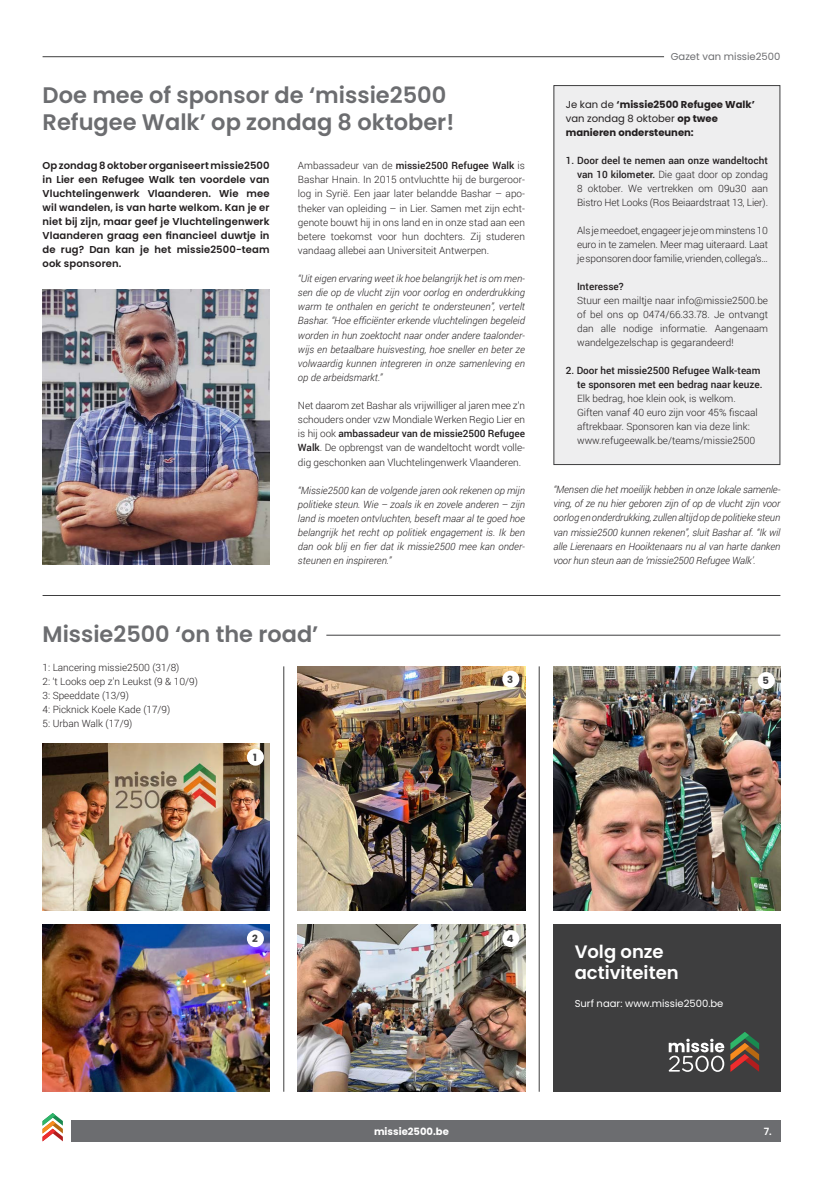
<style>
.page{position:relative;width:823px;height:1191px;background:#fff}
.page>*{position:absolute;margin:0;border:0;box-sizing:border-box;transform-origin:0 0}
.t1{font:600 22.5px/27px "Poppins";color:#6c6d70}
.t2{font:600 22.4px "Poppins";color:#6c6d70}
.t3{font:600 18px/21.6px "Poppins";color:#fff}
.t4{font:300 10px/14px "Roboto";color:#231f20;text-align:justify}
.t5{font:italic 300 10px/14.1px "Roboto";color:#231f20;text-align:justify}
.t6{font:600 10px/14px "Poppins";letter-spacing:.01em;color:#231f20;text-align:justify}
.t7{font:700 10px/14px "Poppins";color:#231f20}
.t8{font:10px "Poppins";color:#fff}
.t9{font:10px "Poppins";color:#6c6d70}
.t10{font:700 10px "Poppins";color:#fff}
.t11{font:500 10px "Roboto";color:#231f20}
.t12{font:700 10px "Poppins";color:#3e3e3f}
.t13{font:600 10px "Poppins";color:#fff}
.s1{font-weight:400}
.s2{font-weight:500}
</style>
<div class="page">
<hr style="left:43px;top:595px;width:737px;height:1px;background:#3e3e3f">
<div style="left:553px;top:86px;width:226px;height:378px;background:#eeeeef"></div>
<div style="left:553px;top:85px;width:227px;height:380px;border:1px solid #3e3e3f"></div>
<img style="left:43px;top:289px;width:226px;height:275px">
<hr style="left:538px;top:666px;width:1px;height:425px;background:#3e3e3f">
<hr style="left:283px;top:666px;width:1px;height:425px;background:#3e3e3f">
<img style="left:553px;top:666px;width:227px;height:244px">
<img style="left:298px;top:924px;width:226px;height:167px">
<img style="left:43px;top:743px;width:226px;height:167px">
<img style="left:298px;top:666px;width:226px;height:244px">
<img style="left:43px;top:924px;width:226px;height:167px">
<div style="left:553px;top:924px;width:227px;height:167px;background:#3e3e3f"></div>
<svg style="left:668px;top:1038px;width:55px;height:33px"></svg>
<svg style="left:730px;top:1032px;width:28px;height:39px"></svg>
<hr style="left:326px;top:635px;width:454px;height:1px;background:#3e3e3f">
<div style="left:247px;top:748px;width:17px;height:17px;background:#fff;border-radius:50%"></div>
<div style="left:247px;top:930px;width:17px;height:17px;background:#fff;border-radius:50%"></div>
<div style="left:502px;top:670px;width:17px;height:17px;background:#fff;border-radius:50%"></div>
<div style="left:502px;top:930px;width:17px;height:17px;background:#fff;border-radius:50%"></div>
<div style="left:757px;top:672px;width:17px;height:17px;background:#fff;border-radius:50%"></div>
<div style="left:71px;top:1120px;width:709px;height:21px;background:#6c6d70"></div>
<svg style="left:43px;top:1113px;width:20px;height:28px"></svg>
<hr style="left:43px;top:56px;width:620px;height:1px;background:#3e3e3f">
<p class="t9" style="left:670px;top:51px;width:111px">Gazet van missie2500</p>
<p class="t1" style="left:43px;top:82px;width:413px">Doe mee of sponsor de ‘missie2500<br>Refugee Walk’ op zondag 8 oktober!</p>
<p class="t7" style="left:565px;top:97px;width:190px"><span class="s1">Je kan de</span> ‘missie2500 Refugee Walk’</p>
<p class="t7" style="left:565px;top:111px;width:153px"><span class="s1">van zondag 8 oktober</span> op twee manieren ondersteunen:</p>
<p class="t4" style="left:576px;top:153px;width:192px;text-indent:-11px"><span class="s2">1. Door deel te nemen aan onze wandeltocht van 10 kilometer.</span> Die gaat door op zondag 8 oktober. We vertrekken om 09u30 aan Bistro Het Looks (Ros Beiaardstraat 13, Lier).</p>
<p class="t4" style="left:576px;top:223px;width:192px">Als je meedoet, engageer je je om minstens 10 euro in te zamelen. Meer mag uiteraard. Laat je sponsoren door familie, vrienden, collega’s…</p>
<p class="t11" style="left:576px;top:279px;width:48px">Interesse?</p>
<p class="t4" style="left:576px;top:293px;width:192px">Stuur een mailtje naar info@missie2500.be of bel ons op 0474/66.33.78. Je ontvangt dan alle nodige informatie. Aangenaam wandelgezelschap is gegarandeerd!</p>
<p class="t4" style="left:576px;top:363px;width:187px;text-align:left;text-indent:-11px"><span class="s2">2. Door het missie2500 Refugee Walk-team te sponsoren met een bedrag naar keuze.<br></span>Elk bedrag, hoe klein ook, is welkom.<br>Giften vanaf 40 euro zijn voor 45% fiscaal aftrekbaar. Sponsoren kan via deze link: www.refugeewalk.be/teams/missie2500</p>
<p class="t6" style="left:43px;top:159px;width:228px">Op zondag 8 oktober organiseert missie2500 in Lier een Refugee Walk ten voordele van Vluchtelingenwerk Vlaanderen. Wie mee wil wandelen, is van harte welkom. Kan je er niet bij zijn, maar geef je Vluchtelingenwerk Vlaanderen graag een financieel duwtje in de rug? Dan kan je het missie2500-team ook sponsoren.</p>
<p class="t4" style="left:298px;top:158px;width:228px">Ambassadeur van de <span class="s2">missie2500 Refugee Walk</span> is Bashar Hnain. In 2015 ontvluchtte hij de burgeroor&shy;log in Syrië. Een jaar later belandde Bashar – apo&shy;theker van opleiding – in Lier. Samen met zijn echt&shy;genote bouwt hij in ons land en in onze stad aan een betere toekomst voor hun dochters. Zij studeren vandaag allebei aan Universiteit Antwerpen.</p>
<p class="t5" style="left:298px;top:271px;width:228px">“Uit eigen ervaring weet ik hoe belangrijk het is om men&shy;sen die op de vlucht zijn voor oorlog en onderdrukking warm te onthalen en gericht te ondersteunen”, vertelt Bashar. “Hoe efficiënter erkende vluchtelingen begeleid worden in hun zoektocht naar onder andere taalonder&shy;wijs en betaalbare huisvesting, hoe sneller en beter ze volwaardig kunnen integreren in onze samenleving en op de arbeidsmarkt.”</p>
<p class="t4" style="left:298px;top:398px;width:228px">Net daarom zet Bashar als vrijwilliger al jaren mee z’n schouders onder vzw Mondiale Werken Regio Lier en is hij ook <span class="s2">ambassadeur van de missie2500 Refugee Walk</span>. De opbrengst van de wandeltocht wordt volle&shy;dig geschonken aan Vluchtelingenwerk Vlaanderen.</p>
<p class="t5" style="left:298px;top:483px;width:228px">“Missie2500 kan de volgende jaren ook rekenen op mijn politieke steun. Wie – zoals ik en zovele anderen – zijn land is moeten ontvluchten, beseft maar al te goed hoe belangrijk het recht op politiek engagement is. Ik ben dan ook blij en fier dat ik missie2500 mee kan onder&shy;steunen en inspireren.”</p>
<p class="t5" style="left:553px;top:481px;width:228px">“Mensen die het moeilijk hebben in onze lokale samenle&shy;ving, of ze nu hier geboren zijn of op de vlucht zijn voor oorlog en onderdrukking, zullen altijd op de politieke steun van missie2500 kunnen rekenen”, sluit Bashar af. “Ik wil alle Lierenaars en Hooiktenaars nu al van harte danken voor hun steun aan de ‘missie2500 Refugee Walk’.</p>
<p class="t2" style="left:43px;top:621px;width:277px">Missie2500 ‘on the road’</p>
<p class="t4" style="left:43px;top:660px;width:138px">1: Lancering missie2500 (31/8)</p>
<p class="t4" style="left:43px;top:674px;width:157px">2: ‘t Looks oep z’n Leukst (9 &amp; 10/9)</p>
<p class="t4" style="left:43px;top:688px;width:88px">3: Speeddate (13/9)</p>
<p class="t4" style="left:43px;top:702px;width:129px">4: Picknick Koele Kade (17/9)</p>
<p class="t4" style="left:43px;top:716px;width:91px">5: Urban Walk (17/9)</p>
<p class="t12" style="left:253px;top:751px;width:5px">1</p>
<p class="t12" style="left:507px;top:673px;width:8px">3</p>
<p class="t12" style="left:762px;top:675px;width:8px">5</p>
<p class="t12" style="left:252px;top:933px;width:7px">2</p>
<p class="t12" style="left:506px;top:933px;width:8px">4</p>
<p class="t3" style="left:574px;top:940px;width:105px">Volg onze activiteiten</p>
<p class="t8" style="left:574px;top:997px;width:150px">Surf naar: www.missie2500.be</p>
<p class="t10" style="left:374px;top:1125px;width:76px">missie2500.be</p>
<p class="t13" style="left:763px;top:1125px;width:10px">7.</p>
</div>
